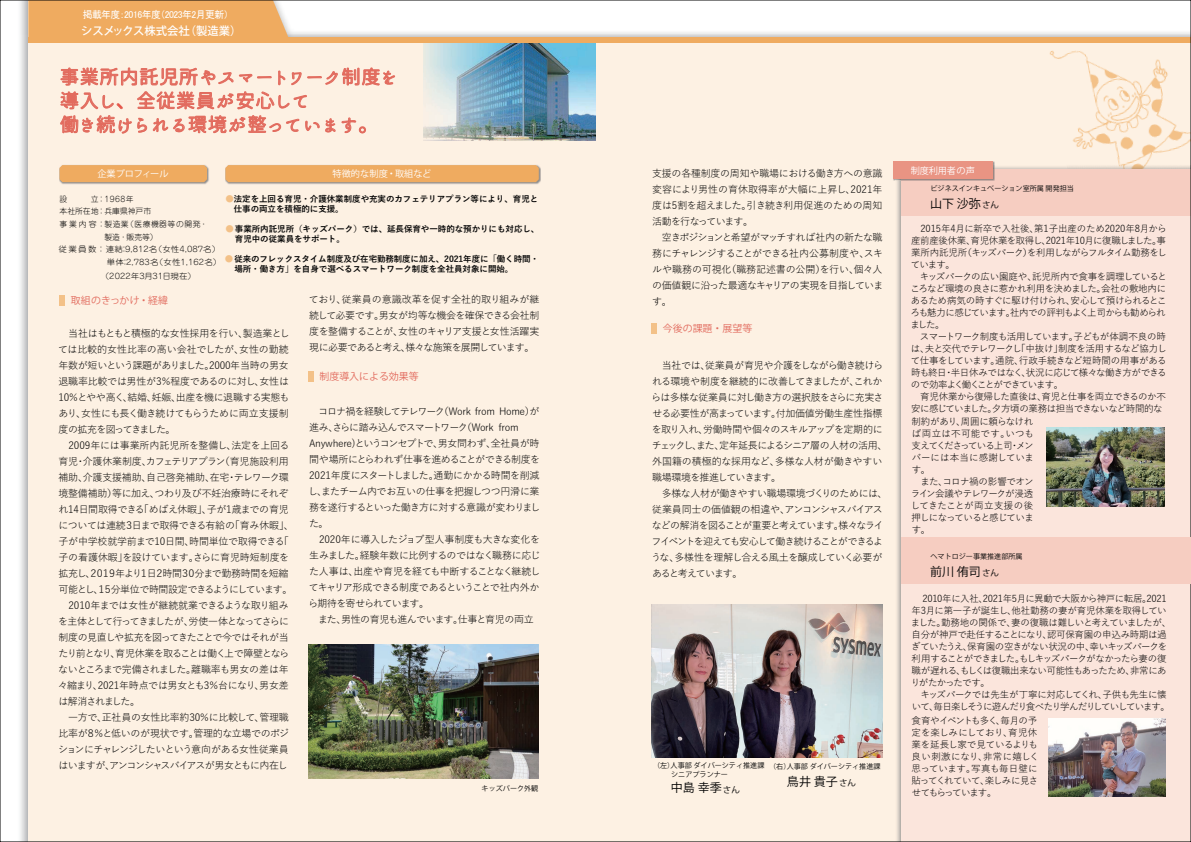
<style>
.page{position:relative;width:1191px;height:842px;background:#fff}
.page>*{position:absolute;margin:0;border:0;box-sizing:border-box;transform-origin:0 0}
.t1{font:19.8px/23.8px "Honoka Shin Maru Gothic R";color:#e26b5e}
.t2{font:12px "Koz Go Pr 6 N";color:#030303}
.t3{font:500 11.3px "Koz Go Pr 6 N";color:#fff}
.t4{font:10px/16px "Yu Gothic";letter-spacing:-.045em;color:#030303}
.t5{font:10px "MS UI Gothic";letter-spacing:-.055em;color:#fff}
.t6{font:9.9px "Koz Go Pr 6 N";color:#e26b5e}
.t7{font:9.5px/12px "Yu Gothic";letter-spacing:-.05em;color:#030303}
.t8{font:9.2px "Koz Go Pr 6 N";letter-spacing:-.005em;color:#fff}
.t9{font:700 8.5px/10.2px "Yu Gothic";letter-spacing:-.005em;color:#030303}
.t10{font:300 7.8px "Jun 101 Pro";letter-spacing:.005em;color:#030303;scale:1.09 1}
.t11{font:300 7.8px "Jun 101 Pro";letter-spacing:.005em;color:#030303}
.t12{font:300 7.8px "Jun 101 Pro";letter-spacing:.06em;color:#030303}
.t13{font:7.1px/8.5px "Koz Go Pr 6 N";color:#030303}
.s1{color:#ee3529}
.s2{font-weight:300;color:#f3c188}
.s3{font-size:8.5px}
</style>
<div class="page">
<img style="left:20px;top:34px;width:8px;height:806px">
<div style="left:28px;top:32px;width:1161px;height:808px;background:#fdf1e3"></div>
<img style="left:1046px;top:43px;width:143px;height:122px">
<img style="left:895px;top:181px;width:6px;height:659px">
<img style="left:1066px;top:165px;width:123px;height:5px">
<div style="left:901px;top:211px;width:290px;height:631px;background:#fbe5dc"></div>
<div style="left:901px;top:170px;width:290px;height:46px;background:#f6cdc1"></div>
<img style="left:539px;top:43px;width:56px;height:97px">
<div style="left:28px;top:37px;width:1163px;height:6px;background:#efab60"></div>
<img style="left:59px;top:182px;width:150px;height:2px">
<img style="left:308px;top:644px;width:230px;height:134px">
<img style="left:893px;top:161px;width:101px;height:20px">
<img style="left:895px;top:165px;width:99px;height:16px">
<img style="left:901px;top:170px;width:93px;height:11px">
<div style="left:893px;top:162px;width:99px;height:17px;background:#e99483"></div>
<img style="left:225px;top:165px;width:316px;height:19px">
<svg style="left:28px;top:2px;width:511px;height:180px;background:#ead3bd"></svg>
<div style="left:60px;top:295px;width:5px;height:11px;background:#f3c188"></div>
<img style="left:651px;top:604px;width:231px;height:154px">
<div style="left:308px;top:371px;width:6px;height:11px;background:#f3c188"></div>
<div style="left:651px;top:323px;width:6px;height:11px;background:#f3c188"></div>
<img style="left:1048px;top:718px;width:117px;height:78px">
<img style="left:1046px;top:428px;width:118px;height:78px">
<div style="left:901px;top:538px;width:290px;height:46px;background:#f6cdc1"></div>
<p class="t5" style="left:83px;top:9px;width:147px">掲載年度：2016年度（2023年2月更新）</p>
<p class="t3" style="left:81px;top:25px;width:162px">シスメックス株式会社（製造業）</p>
<h1 class="t1" style="left:60px;top:64px;width:339px">事業所内託児所やスマートワーク制度を導入し<span class="s1">、</span>全従業員が安心して<br>働き続けられる環境が整っています。</h1>
<p class="t8" style="left:97px;top:169px;width:73px">企業プロフィール</p>
<p class="t11" style="left:60px;top:192px;width:9px">設</p>
<p class="t11" style="left:91px;top:192px;width:44px">立：1968年</p>
<p class="t11" style="left:60px;top:205px;width:93px">本社所在地：兵庫県神戸市</p>
<p class="t12" style="left:60px;top:218px;width:150px">事業内容：製造業（医療機器等の開発・</p>
<p class="t11" style="left:104px;top:231px;width:55px">製造・販売等）</p>
<p class="t10" style="left:58px;top:242px;width:150px">従 業 員 数 ：連結：9,812名（女性4,087名）</p>
<p class="t10" style="left:58px;top:256px;width:151px">　　　　　 単体：2,783名（女性1,162名）</p>
<p class="t10" style="left:101px;top:269px;width:89px">（2022年3月31日現在）</p>
<p class="t8" style="left:332px;top:169px;width:100px">特徴的な制度・取組など</p>
<p class="t9" style="left:234px;top:194px;width:306px;text-indent:-8px"><span class="s2">●</span>法定を上回る育児・介護休業制度や充実のカフェテリアプラン等により、育児と仕事の両立を積極的に支援。</p>
<p class="t9" style="left:225px;top:224px;width:315px"><span class="s2">●</span>事業所内託児所（キッズパーク）では、延長保育や一時的な預かりにも対応し、</p>
<p class="t9" style="left:235px;top:234px;width:111px">育児中の従業員をサポート。</p>
<p class="t9" style="left:234px;top:254px;width:306px;text-indent:-10px"><span class="s2">●</span>従来のフレックスタイム制度及び在宅勤務制度に加え、2021年度に「働く時間・場所・働き方」を自身で選べるスマートワーク制度を全社員対象に開始。</p>
<p class="t6" style="left:71px;top:295px;width:99px">取組のきっかけ・経緯</p>
<p class="t4" style="left:58px;top:324px;width:237px">　当社はもともと積極的な女性採用を行い、製造業としては比較的女性比率の高い会社でしたが、女性の勤続年数が短いという課題がありました。2000年当時の男女退職率比較では男性が3％程度であるのに対し、女性は<br>10％とやや高く、結婚、妊娠、出産を機に退職する実態もあり、女性にも長く働き続けてもらうために両立支援制度の拡充を図ってきました。<br>　2009年には事業所内託児所を整備し、法定を上回る育児・介護休業制度、カフェテリアプラン（育児施設利用補助、介護支援補助、自己啓発補助、在宅・テレワーク環境整備補助）等に加え、つわり及び不妊治療時にそれぞれ14日間取得できる「めばえ休暇」、子が1歳までの育児については連続３日まで取得できる有給の「育み休暇」、子が中学校就学前まで10日間、時間単位で取得できる「子の看護休暇」を設けています。さらに育児時短制度を拡充し、２０１９年より１日２時間３０分まで勤務時間を短縮可能とし、１５分単位で時間設定できるようにしています。　2010年までは女性が継続就業できるような取り組みを主体として行ってきましたが、労使一体となってさらに制度の見直しや拡充を図ってきたことで今ではそれが当たり前となり、育児休業を取ることは働く上で障壁とならないところまで完備されました。離職率も男女の差は年々縮まり、2021年時点では男女とも3％台になり、男女差は解消されました。<br>　一方で、正社員の女性比率約30％に比較して、管理職比率が８％と低いのが現状です。管理的な立場でのポジションにチャレンジしたいという意向がある女性従業員はいますが、アンコンシャスバイアスが男女ともに内在し</p>
<p class="t4" style="left:309px;top:290px;width:232px;text-align:justify">ており、従業員の意識改革を促す全社的取り組みが継続して必要です。男女が均等な機会を確保できる会社制度を整備することが、女性のキャリア支援と女性活躍実現に必要であると考え、様々な施策を展開しています。</p>
<p class="t6" style="left:319px;top:371px;width:101px">制度導入による効果等</p>
<p class="t4" style="left:308px;top:402px;width:234px">　コロナ禍を経験してテレワーク（Work from Home）が進み、さらに踏み込んでスマートワーク（Work from<br>Anywhere)というコンセプトで、男女問わず、全社員が時間や場所にとらわれず仕事を進めることができる制度を<br>2021年度にスタートしました。通勤にかかる時間を削減し、またチーム内でお互いの仕事を把握しつつ円滑に業務を遂行するといった働き方に対する意識が変わりました。<br>　2020年に導入したジョブ型人事制度も大きな変化を生みました。経験年数に比例するのではなく職務に応じた人事は、出産や育児を経ても中断することなく継続してキャリア形成できる制度であるということで社内外から期待を寄せられています。<br>　また、男性の育児も進んでいます。仕事と育児の両立</p>
<p class="t13" style="left:481px;top:784px;width:58px">キッズパーク外観</p>
<p class="t4" style="left:652px;top:164px;width:233px">支援の各種制度の周知や職場における働き方への意識変容により男性の育休取得率が大幅に上昇し、2021年度は5割を超えました。引き続き利用促進のための周知活動を行なっています。<br>　空きポジションと希望がマッチすれば社内の新たな職務にチャレンジすることができる社内公募制度や、スキルや職務の可視化（職務記述書の公開）を行い、個々人の価値観に沿った最適なキャリアの実現を目指しています。</p>
<p class="t6" style="left:663px;top:323px;width:91px">今後の課題・展望等</p>
<p class="t4" style="left:651px;top:356px;width:238px">　当社では、従業員が育児や介護をしながら働き続けられる環境や制度を継続的に改善してきましたが、これからは多様な従業員に対し働き方の選択肢をさらに充実させる必要性が高まっています。付加価値労働生産性指標を取り入れ、労働時間や個々のスキルアップを定期的にチェックし、また、定年延長によるシニア層の人材の活用、外国籍の積極的な採用など、多様な人材が働きやすい職場環境を推進していきます。<br>　多様な人材が働きやすい職場環境づくりのためには、従業員同士の価値観の相違や、アンコンシャスバイアスなどの解消を図ることが重要と考えています。様々なライフイベントを迎えても安心して働き続けることができるような、多様性を理解し合える風土を醸成していく必要があると考えています。</p>
<p class="t13" style="left:671px;top:761px;width:95px;text-indent:-18px">（左）人事部 ダイバーシティ推進課シニアプランナー</p>
<p class="t2" style="left:671px;top:781px;width:71px">中島 幸季<span class="s3">さん</span></p>
<p class="t13" style="left:769px;top:762px;width:113px">（右）人事部 ダイバーシティ推進課</p>
<p class="t2" style="left:787px;top:774px;width:71px">鳥井 貴子<span class="s3">さん</span></p>
<p class="t8" style="left:910px;top:165px;width:66px">制度利用者の声</p>
<p class="t13" style="left:930px;top:185px;width:145px">ビジネスインキュベーション室所属 開発担当</p>
<p class="t2" style="left:930px;top:196px;width:71px">山下 沙弥<span class="s3">さん</span></p>
<p class="t7" style="left:910px;top:222px;width:258px">　2015年4月に新卒で入社後、第1子出産のため2020年8月から産前産後休業、育児休業を取得し、2021年10月に復職しました。事業所内託児所（キッズパーク）を利用しながらフルタイム勤務をしています。<br>　キッズパークの広い園庭や、託児所内で食事を調理しているところなど環境の良さに惹かれ利用を決めました。会社の敷地内にあるため病気の時すぐに駆け付けられ、安心して預けられるところも魅力に感じています。社内での評判もよく上司からも勧められました。<br>　スマートワーク制度も活用しています。子どもが体調不良の時は、夫と交代でテレワークし「中抜け」制度を活用するなど協力して仕事をしています。通院、行政手続きなど短時間の用事がある時も終日・半日休みではなく、状況に応じて様々な働き方ができるので効率よく働くことができています。<br>　育児休業から復帰した直後は、育児と仕事を両立できるのか不安に感じていました。夕方頃の業務は担当できないなど時間的な</p>
<p class="t7" style="left:910px;top:415px;width:125px">制約があり、周囲に頼らなければ両立は不可能です。いつも支えてくださっている上司・メンバーには本当に感謝しています。<br>　また、コロナ禍の影響でオンライン会議やテレワークが浸透してきたことが両立支援の後押しになっていると感じています。</p>
<p class="t13" style="left:930px;top:553px;width:94px">ヘマトロジー事業推進部所属</p>
<p class="t2" style="left:930px;top:564px;width:71px">前川 侑司<span class="s3">さん</span></p>
<p class="t7" style="left:910px;top:591px;width:262px;text-indent:12px">2010年に入社、2021年5月に異動で大阪から神戸に転居。2021年3月に第一子が誕生し、他社勤務の妻が育児休業を取得していました。勤務地の関係で、妻の復職は難しいと考えていましたが、自分が神戸で赴任することになり、認可保育園の申込み時期は過ぎていたうえ、保育園の空きがない状況の中、幸いキッズパークを利用することができました。もしキッズパークがなかったら妻の復職が遅れる、もしくは復職出来ない可能性もあったため、非常にありがたかったです。<br>　キッズパークでは先生が丁寧に対応してくれ、子供も先生に懐いて、毎日楽しそうに遊んだり食べたり学んだりしていしています。</p>
<p class="t7" style="left:911px;top:713px;width:129px">食育やイベントも多く、毎月の予定を楽しみにしており、育児休業を延長し家で見ているよりも良い刺激になり、非常に嬉しく思っています。写真も毎日壁に貼ってくれていて、楽しみに見させてもらっています。</p>
</div>
